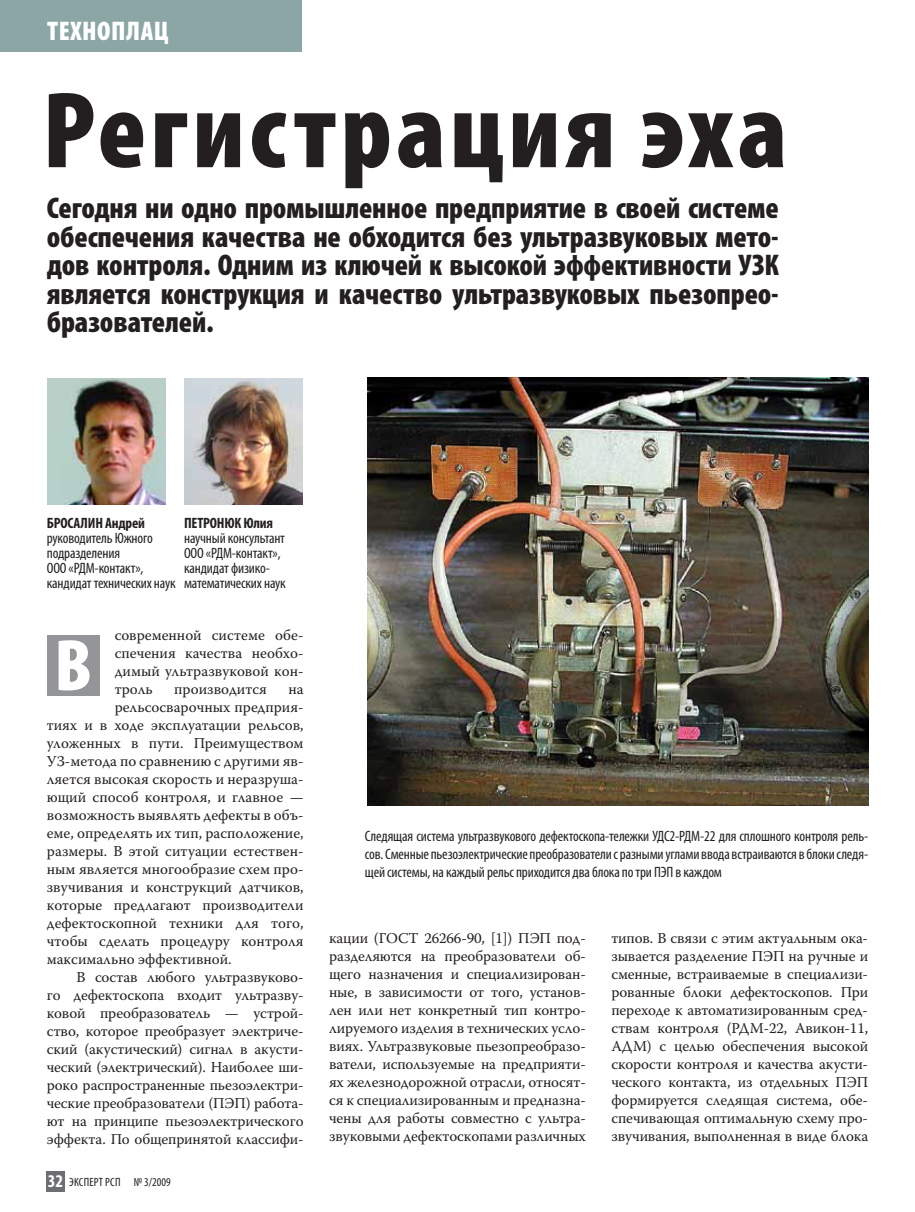
<style>
.page{position:relative;width:915px;height:1212px;background:#fff}
.page>*{position:absolute;margin:0;border:0;box-sizing:border-box;transform-origin:0 0}
.t1{font:900 condensed 109.5px "Myriad Pro";letter-spacing:.04em;color:#231f20}
.t2{font:900 condensed 73.5px "Myriad Pro";color:#fff}
.t3{font:900 condensed 30px/28.5px "Myriad Pro";letter-spacing:-.005em;color:#231f20;text-align:justify}
.t4{font:900 condensed 27px "Myriad Pro";color:#fff}
.t5{font:15px/18px "Warnock Pro";color:#231f20;text-align:justify}
.t6{font:condensed 15px/15px "Myriad Pro";letter-spacing:-.01em;color:#231f20}
.t7{font:700 condensed 15px "Myriad Pro";letter-spacing:-.01em;color:#231f20}
.t8{font:condensed 12px "Myriad Pro";letter-spacing:.02em;color:#231f20}
.s1{font-weight:700;font-size:18px;color:#fff}
</style>
<div class="page">
<img style="left:184px;top:379px;width:119px;height:125px">
<img style="left:47px;top:379px;width:119px;height:125px">
<img style="left:367px;top:377px;width:500px;height:428px">
<div style="left:47px;top:635px;width:53px;height:60px;background:#939598"></div>
<div style="left:0;top:0;width:301px;height:51px;background:#8ca6a6"></div>
<div style="left:47px;top:1171px;width:18px;height:20px;background:#6d6e71"></div>
<h3 class="t4" style="left:47px;top:14px;width:79px">техноплац</h3>
<h1 class="t1" style="left:43px;top:61px;width:745px">Регистрация эха</h1>
<p class="t3" style="left:47px;top:193px;width:733px">Сегодня ни одно промышленное предприятие в своей системе обеспечения качества не обходится без ультразвуковых мето&shy;дов контроля. Одним из ключей к высокой эффективности УЗК является конструкция и качество ультразвуковых пьезопрео&shy;бразователей.</p>
<p class="t7" style="left:47px;top:514px;width:100px">БРОСАЛИН Андрей</p>
<p class="t6" style="left:47px;top:531px;width:130px">руководитель Южного подразделения<br>ООО «РДМ-контакт», кандидат технических наук</p>
<p class="t7" style="left:184px;top:514px;width:90px">ПЕТРОНЮК Юлия</p>
<p class="t6" style="left:184px;top:531px;width:103px">научный консультант<br>ООО «РДМ-контакт», кандидат физико&shy;математических наук</p>
<h2 class="t2" style="left:54px;top:618px;width:39px">В</h2>
<p class="t5" style="left:115px;top:626px;width:190px">современной системе обе&shy;спечения качества необхо&shy;димый ультразвуковой кон&shy;троль</p>
<p class="t5" style="left:174px;top:680px;width:94px">производится</p>
<p class="t5" style="left:288px;top:680px;width:17px">на</p>
<p class="t5" style="left:115px;top:698px;width:190px">рельсосварочных предприя-</p>
<p class="t5" style="left:47px;top:716px;width:258px">тиях и в ходе эксплуатации рельсов,</p>
<p class="t5" style="left:47px;top:734px;width:258px">уложенных в пути. Преимуществом</p>
<p class="t5" style="left:47px;top:752px;width:258px">УЗ-метода по сравнению с другими яв-</p>
<p class="t5" style="left:47px;top:770px;width:258px">ляется высокая скорость и неразруша-</p>
<p class="t5" style="left:47px;top:788px;width:258px">ющий способ контроля, и главное —</p>
<p class="t5" style="left:47px;top:806px;width:258px">возможность выявлять дефекты в объ-</p>
<p class="t5" style="left:47px;top:824px;width:258px">еме, определять их тип, расположение,</p>
<p class="t5" style="left:47px;top:842px;width:258px">размеры. В этой ситуации естествен-</p>
<p class="t5" style="left:47px;top:860px;width:258px">ным является многообразие схем про-</p>
<p class="t5" style="left:47px;top:878px;width:258px">звучивания и конструкций датчиков,</p>
<p class="t5" style="left:47px;top:896px;width:258px">которые предлагают производители</p>
<p class="t5" style="left:47px;top:914px;width:258px">дефектоскопной техники для того,</p>
<p class="t5" style="left:47px;top:932px;width:258px">чтобы сделать процедуру контроля</p>
<p class="t5" style="left:47px;top:950px;width:186px">максимально эффективной.</p>
<p class="t5" style="left:77px;top:968px;width:228px">В состав любого ультразвуково-</p>
<p class="t5" style="left:47px;top:986px;width:258px">го дефектоскопа входит ультразву-</p>
<p class="t5" style="left:47px;top:1004px;width:258px">ковой преобразователь — устрой-</p>
<p class="t5" style="left:47px;top:1022px;width:258px">ство, которое преобразует электриче-</p>
<p class="t5" style="left:47px;top:1040px;width:258px">ский (акустический) сигнал в акусти-</p>
<p class="t5" style="left:47px;top:1058px;width:258px">ческий (электрический). Наиболее ши-</p>
<p class="t5" style="left:47px;top:1076px;width:258px">роко распространенные пьезоэлектри-</p>
<p class="t5" style="left:47px;top:1094px;width:258px">ческие преобразователи (ПЭП) работа-</p>
<p class="t5" style="left:47px;top:1112px;width:258px">ют на принципе пьезоэлектрического</p>
<p class="t5" style="left:47px;top:1130px;width:258px">эффекта. По общепринятой классифи-</p>
<p class="t8" style="left:48px;top:1175px;width:124px"><span class="s1">32</span> ЭКСПЕРТ РСП № 3/2009</p>
<p class="t6" style="left:365px;top:827px;width:504px;line-height:18px;text-align:justify">Следящая система ультразвукового дефектоскопа-тележки УДС2-РДМ-22 для сплошного контроля рель&shy;сов. Сменные пьезоэлектрические преобразователи с разными углами ввода встраиваются в блоки следя&shy;щей системы, на каждый рельс приходится два блока по три ПЭП в каждом</p>
<p class="t5" style="left:329px;top:929px;width:258px">кации (ГОСТ 26266-90, [1]) ПЭП под&shy;разделяются на преобразователи об&shy;щего назначения и специализирован&shy;ные, в зависимости от того, установ&shy;лен или нет конкретный тип контро&shy;лируемого изделия в технических усло&shy;виях. Ультразвуковые пьезопреобразо&shy;ватели, используемые на предприяти&shy;ях железнодорожной отрасли, относят&shy;ся к специализированным и предназна&shy;чены для работы совместно с ультра&shy;звуковыми дефектоскопами различных</p>
<p class="t5" style="left:611px;top:929px;width:258px">типов. В связи с этим актуальным ока&shy;зывается разделение ПЭП на ручные и сменные, встраиваемые в специализи&shy;рованные блоки дефектоскопов. При переходе к автоматизированным сред&shy;ствам контроля (РДМ-22, Авикон-11, АДМ) с целью обеспечения высокой скорости контроля и качества акусти&shy;ческого контакта, из отдельных ПЭП формируется следящая система, обе&shy;спечивающая оптимальную схему про&shy;звучивания, выполненная в виде блока</p>
</div>
